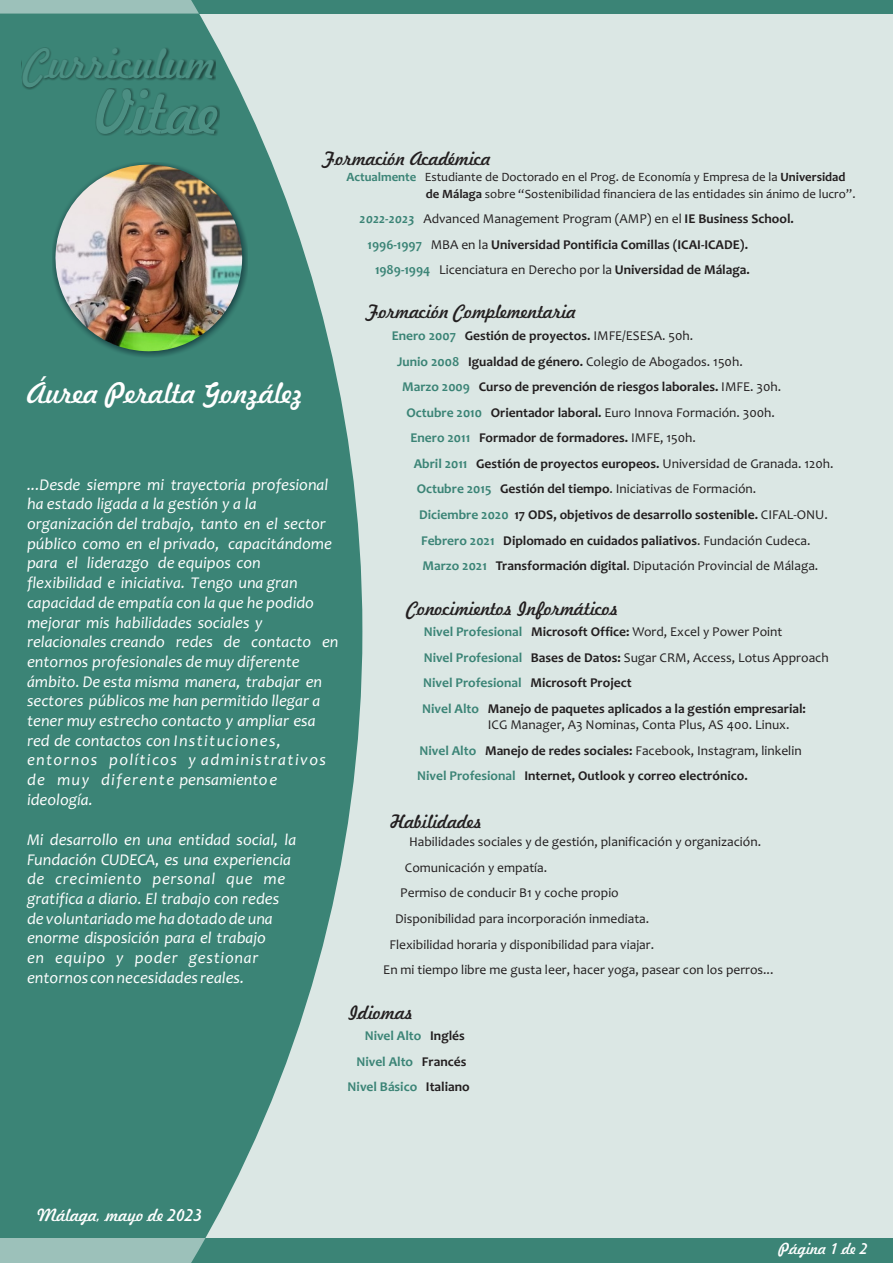
<style>
.page{position:relative;width:893px;height:1263px;background:#dbe7e4}
.page>*{position:absolute;margin:0;border:0;box-sizing:border-box;transform-origin:0 0}
.t1{font:58.2px "Freehand 521 BT Regular C";color:#4c8f83}
.t2{font:39.75px "Freehand 521 BT Regular C";color:#4c8f83}
.t3{font:27.75px "Freehand 521 BT Regular C";color:#fff}
.t4{font:18px "Freehand 521 BT Regular C";color:#231f20}
.t5{font:italic 16.5px/19.6px "Candara";color:#fff}
.t6{font:16.5px "Freehand 521 BT Regular C";color:#fff}
.t7{font:15px "Freehand 521 BT Regular C";color:#fff}
.t8{font:13.5px "Candara";color:#231f20}
.t9{font:700 13.5px/25.5px "Candara";color:#231f20;text-align:right}
.t10{font:700 13.5px/25.5px "Candara";color:#3b8476}
.t11{font:italic 700 13.5px "Candara";color:#3b8476}
.t12{font:12.75px/16.5px "Candara";color:#231f20}
.t13{font:700 12.75px "Candara";color:#3b8476}
.s1{font-weight:700}
.s2{font-weight:400}
.s3{color:#3b8476}
</style>
<div class="page">
<div style="left:0;top:1238px;width:893px;height:25px;background:#3b8476"></div>
<div style="left:166px;top:0;width:727px;height:14px;background:#3b8476"></div>
<svg style="left:0;top:14px;width:362px;height:1225px;fill:#3b8476"></svg>
<svg style="left:0;top:0;width:199px;height:14px"></svg>
<div style="left:52px;top:162px;width:196px;height:196px;background:#1c3b59;opacity:.74"></div>
<img style="left:53px;top:162px;width:192px;height:192px">
<div style="left:0;top:1238px;width:205px;height:25px;background:#9cc1ba"></div>
<div style="left:22px;top:47px;width:194px;height:43px;background:#231f20;opacity:.49"></div>
<div style="left:93px;top:88px;width:127px;height:48px;background:#231f20;opacity:.49"></div>
<h2 class="t2" style="left:24px;top:48px;width:193px">Curriculum</h2>
<h1 class="t1" style="left:94px;top:89px;width:127px">Vitae</h1>
<p class="t4" style="left:323px;top:151px;width:170px">Formación Académica</p>
<p class="t13" style="left:346px;top:172px;width:72px">Actualmente</p>
<p class="t11" style="left:360px;top:213px;width:56px">2022-2023</p>
<p class="t12" style="left:425px;top:170px;width:432px">Estudiante de Doctorado en el Prog. de Economía y Empresa de la <span class="s1">Universidad de Málaga</span> sobre “Sostenibilidad financiera de las entidades sin ánimo de lucro”.</p>
<p class="t8" style="left:423px;top:213px;width:372px">Advanced Management Program (AMP) en el <span class="s1">IE Business School.</span></p>
<p class="t10" style="left:375px;top:233px;width:57px;text-indent:-7px">1996-1997<br>1989-1994</p>
<p class="t9" style="left:431px;top:233px;width:321px"><span class="s2">MBA en la</span> Universidad Pontificia Comillas (ICAI-ICADE).<br><span class="s2">Licenciatura en Derecho por la</span> Universidad de Málaga.</p>
<p class="t4" style="left:366px;top:304px;width:212px">Formación Complementaria</p>
<h3 class="t3" style="left:27px;top:382px;width:277px">Áurea Peralta González</h3>
<p class="t5" style="left:27px;top:476px;width:313px">...Desde siempre mi trayectoria profesional ha estado ligada a la gestión y a la organización del trabajo, tanto en el sector público como en el privado, capacitándome para el liderazgo de equipos con flexibilidad e iniciativa. Tengo una gran capacidad de empatía con la que he podido mejorar mis habilidades sociales y relacionales creando redes de contacto en entornos profesionales de muy diferente ámbito. De esta misma manera, trabajar en sectores públicos me han permitido llegar a tener muy estrecho contacto y ampliar esa red de contactos con Instituciones, entornos políticos y administrativos de muy diferente pensamiento e ideología.</p>
<p class="t5" style="left:27px;top:831px;width:271px">Mi desarrollo en una entidad social, la Fundación CUDECA, es una experiencia de crecimiento personal que me gratifica a diario. El trabajo con redes de voluntariado me ha dotado de una enorme disposición para el trabajo<br>en equipo y poder gestionar entornos con necesidades reales.</p>
<p class="t9" style="left:465px;top:324px;width:230px">Gestión de proyectos. <span class="s2">IMFE/ESESA. 50h.</span></p>
<p class="t8" style="left:468px;top:356px;width:276px"><span class="s1">Igualdad de género.</span> Colegio de Abogados. 150h.</p>
<p class="t9" style="left:479px;top:375px;width:304px">Curso de prevención de riesgos laborales. <span class="s2">IMFE. 30h.</span></p>
<p class="t8" style="left:491px;top:407px;width:286px"><span class="s1">Orientador laboral.</span> Euro Innova Formación. 300h.</p>
<p class="t9" style="left:479px;top:427px;width:218px">Formador de formadores. <span class="s2">IMFE, 150h.</span></p>
<p class="t9" style="left:476px;top:452px;width:359px">Gestión de proyectos europeos. <span class="s2">Universidad de Granada. 120h.</span></p>
<p class="t8" style="left:500px;top:484px;width:258px"><span class="s1">Gestión del tiempo</span>. Iniciativas de Formación.</p>
<p class="t9" style="left:419px;top:503px;width:410px"><span class="s3">Diciembre 2020</span> 17 ODS, objetivos de desarrollo sostenible. <span class="s2">CIFAL-ONU.</span></p>
<p class="t9" style="left:503px;top:529px;width:309px">Diplomado en cuidados paliativos<span class="s2">. Fundación Cudeca.</span></p>
<p class="t8" style="left:496px;top:560px;width:324px"><span class="s1">Transformación digital</span>. Diputación Provincial de Málaga.</p>
<p class="t10" style="left:392px;top:324px;width:66px">Enero 2007</p>
<p class="t10" style="left:397px;top:350px;width:64px">Junio 2008</p>
<p class="t10" style="left:402px;top:375px;width:69px">Marzo 2009</p>
<p class="t10" style="left:406px;top:401px;width:77px">Octubre 2010</p>
<p class="t10" style="left:410px;top:427px;width:61px">Enero 2011</p>
<p class="t10" style="left:414px;top:452px;width:55px">Abril 2011</p>
<p class="t10" style="left:417px;top:478px;width:76px">Octubre 2015</p>
<p class="t10" style="left:421px;top:529px;width:75px">Febrero 2021<br>Marzo 2021</p>
<p class="t4" style="left:407px;top:601px;width:213px">Conocimientos Informáticos</p>
<p class="t8" style="left:531px;top:626px;width:253px"><span class="s1">Microsoft Office:</span> Word, Excel y Power Point</p>
<p class="t8" style="left:531px;top:652px;width:299px"><span class="s1">Bases de Datos:</span> Sugar CRM, Access, Lotus Approach</p>
<p class="t9" style="left:530px;top:671px;width:103px">Microsoft Project</p>
<p class="t9" style="left:488px;top:697px;width:320px">Manejo de paquetes aplicados a la gestión empresarial:</p>
<p class="t8" style="left:488px;top:719px;width:303px">ICG Manager, A3 Nominas, Conta Plus, AS 400. Linux.</p>
<p class="t8" style="left:485px;top:745px;width:318px"><span class="s1">Manejo de redes sociales:</span> Facebook, Instagram, linkelin</p>
<p class="t9" style="left:524px;top:765px;width:225px">Internet, Outlook y correo electrónico.</p>
<p class="t10" style="left:422px;top:620px;width:101px;text-align:justify">Nivel Profesional Nivel Profesional Nivel Profesional Nivel Alto</p>
<p class="t10" style="left:417px;top:739px;width:100px">Nivel Alto<br>Nivel Profesional</p>
<p class="t4" style="left:390px;top:814px;width:93px">Habilidades</p>
<p class="t8" style="left:409px;top:836px;width:354px">Habilidades sociales y de gestión, planificación y organización.</p>
<p class="t8" style="left:405px;top:862px;width:144px">Comunicación y empatía.</p>
<p class="t8" style="left:400px;top:888px;width:220px">Permiso de conducir B1 y coche propio</p>
<p class="t8" style="left:395px;top:913px;width:256px">Disponibilidad para incorporación inmediata.</p>
<p class="t8" style="left:389px;top:939px;width:266px">Flexibilidad horaria y disponibilidad para viajar.</p>
<p class="t8" style="left:383px;top:964px;width:392px">En mi tiempo libre me gusta leer, hacer yoga, pasear con los perros...</p>
<p class="t4" style="left:349px;top:1006px;width:66px">Idiomas</p>
<p class="t9" style="left:422px;top:1024px;width:49px;text-align:center">Inglés<br>Francés<br>Italiano</p>
<p class="t10" style="left:365px;top:1024px;width:58px">Nivel Alto</p>
<p class="t10" style="left:356px;top:1050px;width:58px">Nivel Alto</p>
<p class="t10" style="left:348px;top:1075px;width:71px">Nivel Básico</p>
<p class="t6" style="left:36px;top:1209px;width:168px">Málaga, mayo de 2023</p>
<p class="t7" style="left:779px;top:1243px;width:90px">Página 1 de 2</p>
</div>
